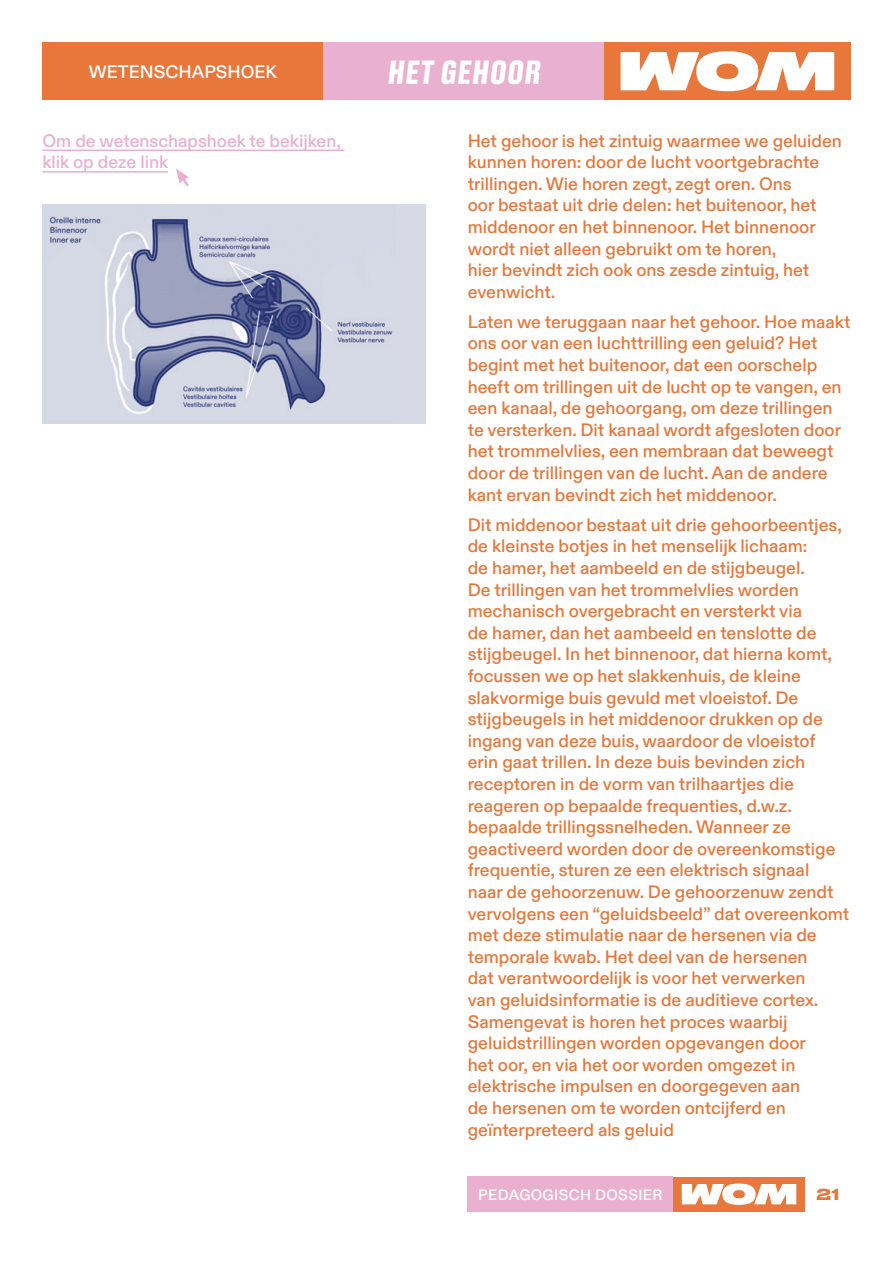
<style>
.page{position:relative;width:893px;height:1263px;background:#fff}
.page>*{position:absolute;margin:0;border:0;box-sizing:border-box;transform-origin:0 0}
.t1{font:700 31.5px "Druk Text";color:#fff}
.t2{font:500 18px/21.6px "ABC Diatype Medium Unlicensed Trial";color:#e7773a}
.t3{font:500 18px/21.6px "ABC Diatype Medium Unlicensed Trial";color:#e9b0cf}
.t4{font:500 18px "ABC Diatype Medium Unlicensed Trial";color:#fff}
.t5{font:500 15px "ABC Diatype Medium Unlicensed Trial";letter-spacing:.025em;color:#fff}
.t6{font:500 expanded 15px "Druk";color:#e7773a}
</style>
<div class="page">
<div style="left:673px;top:1177px;width:132px;height:34px;background:#e7773a"></div>
<svg style="left:682px;top:1183px;width:114px;height:22px"></svg>
<div style="left:468px;top:1177px;width:205px;height:35px;background:#e9b0cf"></div>
<div style="left:43px;top:42px;width:280px;height:58px;background:#e7773a"></div>
<div style="left:323px;top:42px;width:281px;height:58px;background:#e9b0cf"></div>
<div style="left:604px;top:42px;width:246px;height:58px;background:#e7773a"></div>
<svg style="left:621px;top:51px;width:213px;height:40px"></svg>
<hr style="left:43px;top:150px;width:301px;height:1px;background:#e9b0cf">
<hr style="left:43px;top:171px;width:125px;height:2px;background:#e9b0cf">
<img style="left:43px;top:205px;width:382px;height:218px">
<svg style="left:176px;top:169px;width:13px;height:17px"></svg>
<p class="t4" style="left:89px;top:61px;width:190px">WETENSCHAPSHOEK</p>
<h1 class="t1" style="left:387px;top:55px;width:159px">HET GEHOOR</h1>
<p class="t3" style="left:43px;top:130px;width:300px">Om de wetenschapshoek te bekijken, klik op deze link</p>
<p class="t2" style="left:468px;top:130px;width:376px">Het gehoor is het zintuig waarmee we geluiden kunnen horen: door de lucht voortgebrachte trillingen. Wie horen zegt, zegt oren. Ons<br>oor bestaat uit drie delen: het buitenoor, het middenoor en het binnenoor. Het binnenoor wordt niet alleen gebruikt om te horen,<br>hier bevindt zich ook ons zesde zintuig, het evenwicht.</p>
<p class="t2" style="left:468px;top:311px;width:384px">Laten we teruggaan naar het gehoor. Hoe maakt ons oor van een luchttrilling een geluid? Het begint met het buitenoor, dat een oorschelp heeft om trillingen uit de lucht op te vangen, en een kanaal, de gehoorgang, om deze trillingen te versterken. Dit kanaal wordt afgesloten door het trommelvlies, een membraan dat beweegt door de trillingen van de lucht. Aan de andere kant ervan bevindt zich het middenoor.</p>
<p class="t2" style="left:468px;top:514px;width:383px">Dit middenoor bestaat uit drie gehoorbeentjes, de kleinste botjes in het menselijk lichaam:<br>de hamer, het aambeeld en de stijgbeugel.<br>De trillingen van het trommelvlies worden mechanisch overgebracht en versterkt via<br>de hamer, dan het aambeeld en tenslotte de stijgbeugel. In het binnenoor, dat hierna komt, focussen we op het slakkenhuis, de kleine slakvormige buis gevuld met vloeistof. De stijgbeugels in het middenoor drukken op de ingang van deze buis, waardoor de vloeistof erin gaat trillen. In deze buis bevinden zich receptoren in de vorm van trilhaartjes die reageren op bepaalde frequenties, d.w.z. bepaalde trillingssnelheden. Wanneer ze geactiveerd worden door de overeenkomstige frequentie, sturen ze een elektrisch signaal<br>naar de gehoorzenuw. De gehoorzenuw zendt vervolgens een “geluidsbeeld” dat overeenkomt met deze stimulatie naar de hersenen via de temporale kwab. Het deel van de hersenen<br>dat verantwoordelijk is voor het verwerken<br>van geluidsinformatie is de auditieve cortex.<br>Samengevat is horen het proces waarbij geluidstrillingen worden opgevangen door<br>het oor, en via het oor worden omgezet in elektrische impulsen en doorgegeven aan<br>de hersenen om te worden ontcijferd en geïnterpreteerd als geluid</p>
<p class="t5" style="left:478px;top:1186px;width:186px">PEDAGOGISCH DOSSIER</p>
<p class="t6" style="left:816px;top:1182px;width:24px">21</p>
</div>
